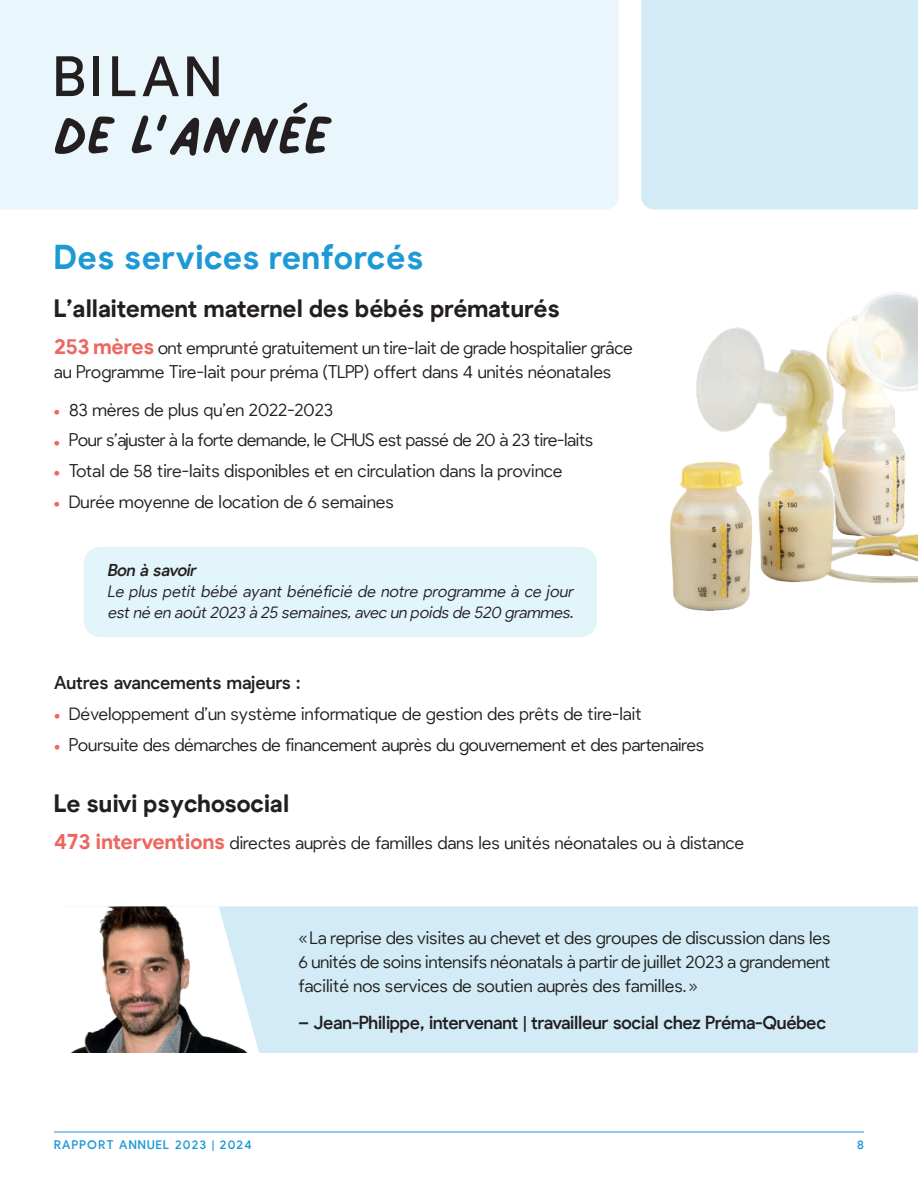
<style>
.page{position:relative;width:918px;height:1188px;background:#fff}
.page>*{position:absolute;margin:0;border:0;box-sizing:border-box;transform-origin:0 0}
.t1{font:116.55px "Palmer Lake Print";color:#231f20}
.t2{font:55.5px "Pulp Display";letter-spacing:.1em;color:#231f20}
.t3{font:700 33px "Pulp Display";letter-spacing:.02em;color:#1d99d6}
.t4{font:700 24px "Pulp Display";color:#231f20}
.t5{font:200 18px/24px "Pulp Display";color:#231f20}
.t6{font:500 18px "Pulp Display";letter-spacing:-.015em;color:#231f20}
.t7{font:200 18px "Pulp Display";letter-spacing:-.02em;color:#231f20}
.t8{font:italic 200 16.5px/21px "Pulp Display";color:#231f20}
.t9{font:italic 500 16.5px "Pulp Display";letter-spacing:-.02em;color:#231f20}
.t10{font:500 12px "Pulp Display";letter-spacing:.1em;color:#1d99d6}
.s1{font-weight:700;font-size:21px;color:#ed6760}
.s2{font-weight:700;color:#ed6760}
</style>
<div class="page">
<hr style="left:54px;top:1132px;width:810px;height:1px;background:#1d99d6">
<div style="left:84px;top:547px;width:513px;height:90px;background:#e2f5fb;border-radius:16px"></div>
<div style="left:259px;top:906px;width:659px;height:147px;background:#d2ebf6"></div>
<img style="left:66px;top:906px;width:193px;height:147px">
<div style="left:0;top:0;width:619px;height:209px;background:#e9f6fb"></div>
<div style="left:641px;top:0;width:277px;height:209px;background:#d2ebf6"></div>
<img style="left:670px;top:292px;width:248px;height:319px">
<h2 class="t2" style="left:54px;top:46px;width:168px">BILAN</h2>
<h1 class="t1" style="left:54px;top:75px;width:278px">de l’année</h1>
<h3 class="t3" style="left:54px;top:239px;width:371px">Des services renforcés</h3>
<h3 class="t4" style="left:54px;top:295px;width:508px">L’allaitement maternel des bébés prématurés</h3>
<p class="t5" style="left:54px;top:336px;width:580px"><span class="s1">253 mères</span> ont emprunté gratuitement un tire-lait de grade hospitalier grâce au Programme Tire-lait pour préma (TLPP) offert dans 4 unités néonatales</p>
<p class="t5" style="left:54px;top:398px;width:281px"><span class="s2">•</span> 83 mères de plus qu’en 2022-2023</p>
<p class="t7" style="left:54px;top:430px;width:541px"><span class="s2">•</span> Pour s’ajuster à la forte demande, le CHUS est passé de 20 à 23 tire-laits</p>
<p class="t5" style="left:54px;top:459px;width:510px"><span class="s2">•</span> Total de 58 tire-laits disponibles et en circulation dans la province</p>
<p class="t5" style="left:54px;top:490px;width:341px"><span class="s2">•</span> Durée moyenne de location de 6 semaines</p>
<p class="t9" style="left:108px;top:561px;width:90px">Bon à savoir</p>
<p class="t8" style="left:108px;top:581px;width:467px">Le plus petit bébé ayant bénéficié de notre programme à ce jour est né en août 2023 à 25 semaines, avec un poids de 520 grammes.</p>
<p class="t6" style="left:54px;top:673px;width:248px">Autres avancements majeurs :</p>
<p class="t5" style="left:54px;top:702px;width:589px"><span class="s2">•</span> Développement d’un système informatique de gestion des prêts de tire-lait</p>
<p class="t5" style="left:54px;top:733px;width:652px"><span class="s2">•</span> Poursuite des démarches de financement auprès du gouvernement et des partenaires</p>
<h3 class="t4" style="left:54px;top:790px;width:237px">Le suivi psychosocial</h3>
<p class="t5" style="left:54px;top:831px;width:692px"><span class="s1">473 interventions</span> directes auprès de familles dans les unités néonatales ou à distance</p>
<p class="t5" style="left:298px;top:926px;width:534px;text-align:justify">«La reprise des visites au chevet et des groupes de discussion dans les 6 unités de soins intensifs néonatals à partir de juillet 2023 a grandement facilité nos services de soutien auprès des familles.»</p>
<p class="t6" style="left:298px;top:1013px;width:529px">– Jean-Philippe, intervenant | travailleur social chez Préma-Québec</p>
<p class="t10" style="left:54px;top:1138px;width:199px">RAPPORT ANNUEL 2023 | 2024</p>
<p class="t10" style="left:857px;top:1138px;width:8px">8</p>
</div>
